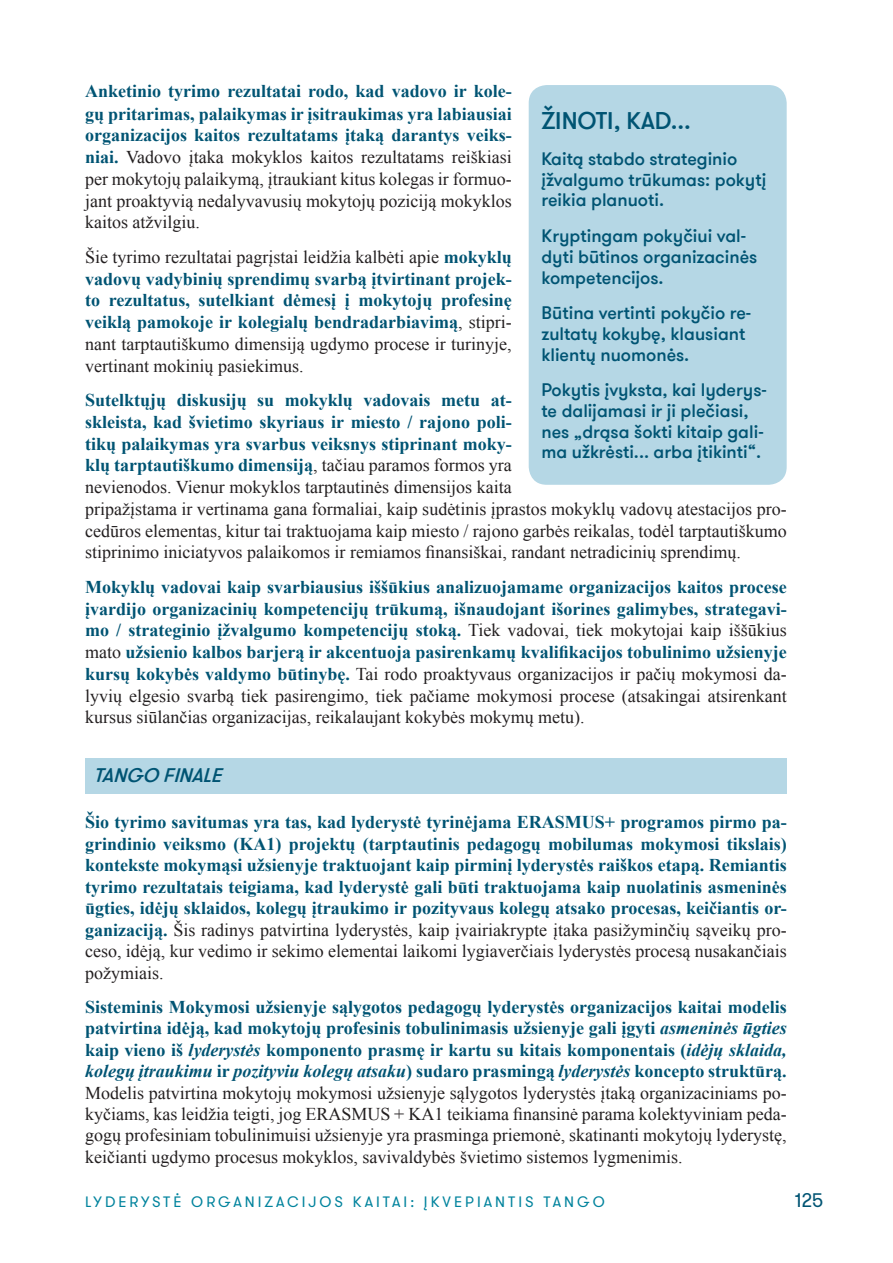
<style>
.page{position:relative;width:893px;height:1263px;background:#fff}
.page>*{position:absolute;margin:0;border:0;box-sizing:border-box;transform-origin:0 0}
.t1{font:500 24px "GT Walsheim Pro";color:#005473}
.t2{font:italic 500 19.5px "GT Walsheim Pro";color:#005473}
.t3{font:19.5px "GT Walsheim Pro";color:#005473}
.t4{font:18px/21.8px "Times New Roman";color:#231f20;text-align:justify}
.t5{font:700 18px/21.8px "Times New Roman";color:#005473;text-align:justify}
.t6{font:500 18px/20.7px "GT Walsheim Pro";color:#005473}
.t7{font:15px "GT Walsheim Pro";letter-spacing:.2em;color:#00839d}
.s1{font-weight:700;color:#005473}
.s2{font-weight:400;color:#231f20}
.s3{font-weight:700;font-style:italic;color:#005473}
</style>
<div class="page">
<div style="left:85px;top:759px;width:702px;height:35px;background:#b5d7e5"></div>
<div style="left:529px;top:85px;width:258px;height:400px;background:#b5d7e5;border-radius:18px"></div>
<p class="t4" style="left:85px;top:80px;width:428px"><span class="s1">Anketinio tyrimo rezultatai rodo, kad vadovo ir kole&shy;gų pritarimas, palaikymas ir įsitraukimas yra labiausiai organizacijos kaitos rezultatams įtaką darantys veiks&shy;niai.</span> Vadovo įtaka mokyklos kaitos rezultatams reiškiasi per mokytojų palaikymą, įtraukiant kitus kolegas ir formuo&shy;jant proaktyvią nedalyvavusių mokytojų poziciją mokyklos kaitos atžvilgiu.</p>
<p class="t5" style="left:85px;top:246px;width:428px"><span class="s2">Šie tyrimo rezultatai pagrįstai leidžia kalbėti apie</span> mokyklų vadovų vadybinių sprendimų svarbą įtvirtinant projek&shy;to rezultatus, sutelkiant dėmesį į mokytojų profesinę veiklą pamokoje ir kolegialų bendradarbiavimą<span class="s2">, stipri&shy;nant tarptautiškumo dimensiją ugdymo procese ir turinyje, vertinant mokinių pasiekimus.</span></p>
<p class="t4" style="left:85px;top:389px;width:703px;text-align:left"><span class="s1">Sutelktųjų diskusijų su mokyklų vadovais metu at-<br>skleista, kad švietimo skyriaus ir miesto / rajono poli-<br>tikų palaikymas yra svarbus veiksnys stiprinant moky-<br>klų tarptautiškumo dimensiją</span>, tačiau paramos formos yra<br>nevienodos. Vienur mokyklos tarptautinės dimensijos kaita<br>pripažįstama ir vertinama gana formaliai, kaip sudėtinis įprastos mokyklų vadovų atestacijos pro&shy;cedūros elementas, kitur tai traktuojama kaip miesto / rajono garbės reikalas, todėl tarptautiškumo stiprinimo iniciatyvos palaikomos ir remiamos finansiškai, randant netradicinių sprendimų.</p>
<p class="t5" style="left:85px;top:576px;width:703px">Mokyklų vadovai kaip svarbiausius iššūkius analizuojamame organizacijos kaitos procese įvardijo organizacinių kompetencijų trūkumą, išnaudojant išorines galimybes, strategavi&shy;mo / strateginio įžvalgumo kompetencijų stoką. <span class="s2">Tiek vadovai, tiek mokytojai kaip iššūkius mato</span> užsienio kalbos barjerą ir akcentuoja pasirenkamų kvalifikacijos tobulinimo užsienyje kursų kokybės valdymo būtinybę. <span class="s2">Tai rodo proaktyvaus organizacijos ir pačių mokymosi da&shy;lyvių elgesio svarbą tiek pasirengimo, tiek pačiame mokymosi procese (atsakingai atsirenkant kursus siūlančias organizacijas, reikalaujant kokybės mokymų metu).</span></p>
<h1 class="t1" style="left:541px;top:106px;width:151px">ŽINOTI, KAD...</h1>
<p class="t6" style="left:541px;top:149px;width:226px">Kaitą stabdo strateginio įžvalgumo trūkumas: pokytį reikia planuoti.</p>
<p class="t6" style="left:541px;top:226px;width:217px">Kryptingam pokyčiui val&shy;dyti būtinos organizacinės kompetencijos.</p>
<p class="t6" style="left:541px;top:303px;width:211px">Būtina vertinti pokyčio re&shy;zultatų kokybę, klausiant klientų nuomonės.</p>
<p class="t6" style="left:541px;top:380px;width:227px">Pokytis įvyksta, kai lyderys&shy;te dalijamasi ir ji plečiasi, nes „drąsa šokti kitaip gali&shy;ma užkrėsti... arba įtikinti“.</p>
<p class="t2" style="left:94px;top:763px;width:136px">TANGO FINALE</p>
<p class="t5" style="left:85px;top:811px;width:703px">Šio tyrimo savitumas yra tas, kad lyderystė tyrinėjama ERASMUS+ programos pirmo pa&shy;grindinio veiksmo (KA1) projektų (tarptautinis pedagogų mobilumas mokymosi tikslais) kontekste mokymąsi užsienyje traktuojant kaip pirminį lyderystės raiškos etapą. Remiantis tyrimo rezultatais teigiama, kad lyderystė gali būti traktuojama kaip nuolatinis asmeninės ūgties, idėjų sklaidos, kolegų įtraukimo ir pozityvaus kolegų atsako procesas, keičiantis or&shy;ganizaciją. <span class="s2">Šis radinys patvirtina lyderystės, kaip įvairiakrypte įtaka pasižyminčių sąveikų pro&shy;ceso, idėją, kur vedimo ir sekimo elementai laikomi lygiaverčiais lyderystės procesą nusakančiais požymiais.</span></p>
<p class="t4" style="left:85px;top:996px;width:703px"><span class="s1">Sisteminis Mokymosi užsienyje sąlygotos pedagogų lyderystės organizacijos kaitai modelis patvirtina idėją, kad mokytojų profesinis tobulinimasis užsienyje gali įgyti</span> <span class="s3">asmeninės ūgties </span><span class="s1">kaip vieno iš</span> <span class="s3">lyderystės</span> <span class="s1">komponento prasmę ir kartu su kitais komponentais (</span><span class="s3">idėjų sklaida, kolegų įtraukimu</span> <span class="s1">ir</span> <span class="s3">pozityviu kolegų atsaku</span><span class="s1">) sudaro prasmingą</span> <span class="s3">lyderystės</span> <span class="s1">koncepto struktūrą.<br></span>Modelis patvirtina mokytojų mokymosi užsienyje sąlygotos lyderystės įtaką organizaciniams po&shy;kyčiams, kas leidžia teigti, jog ERASMUS + KA1 teikiama finansinė parama kolektyviniam peda&shy;gogų profesiniam tobulinimuisi užsienyje yra prasminga priemonė, skatinanti mokytojų lyderystę, keičianti ugdymo procesus mokyklos, savivaldybės švietimo sistemos lygmenimis.</p>
<p class="t7" style="left:85px;top:1192px;width:521px">LYDERYSTĖ ORGANIZACIJOS KAITAI: ĮKVEPIANTIS TANGO</p>
<p class="t3" style="left:795px;top:1188px;width:30px">125</p>
</div>
